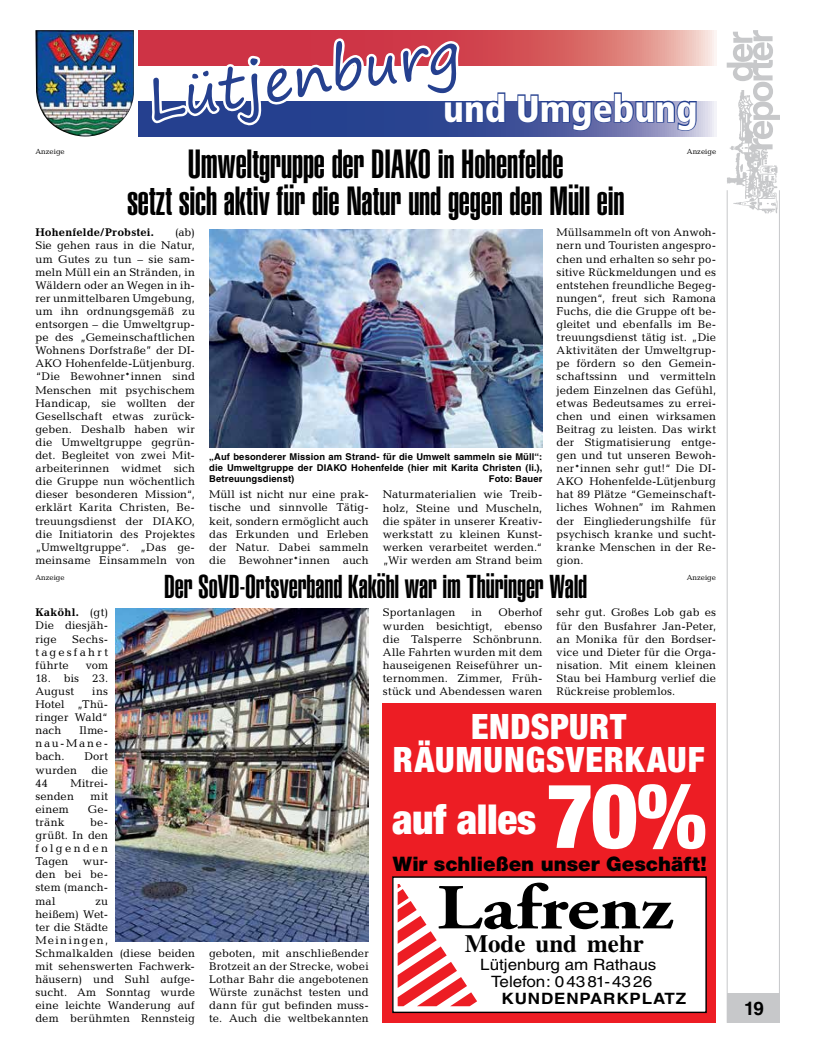
<style>
.page{position:relative;width:819px;height:1053px;background:#fff}
.page>*{position:absolute;margin:0;border:0;box-sizing:border-box;transform-origin:0 0}
.t1{font:900 condensed 90px "Helvetica Neue";color:#fff}
.t2{font:700 63.88px "Adobe Garamond Pro";color:#000;scale:1.2 1}
.t3{font:57.5px "Segoe Print";color:#25408f}
.t4{font:900 condensed 41.25px "Helvetica Neue";letter-spacing:-.01em;color:#fff}
.t5{font:40px/37.5px "Helvetica LT Std Ultra Comp";letter-spacing:-.005em;color:#000;text-align:center}
.t6{font:900 condensed 37.5px "Frutiger LT Std";color:#fff}
.t7{font:900 condensed 35px/32.5px "Helvetica Neue";letter-spacing:.025em;color:#fff;text-align:center}
.t8{font:32.5px "Helvetica LT Std Ultra Comp";letter-spacing:-.005em;color:#000}
.t9{font:700 24.88px "Times LT Std";color:#000}
.t10{font:900 20px "Helvetica Neue";color:#000}
.t11{font:700 18.75px "Helvetica LT Std";color:#000}
.t12{font:15.62px "Helvetica LT Std";color:#000;scale:1.09 1}
.t13{font:700 15.62px "Helvetica LT Std";letter-spacing:.05em;color:#000;scale:1.09 1}
.t14{font:11.25px/13.1px "Candida Std";letter-spacing:.015em;color:#000;text-align:justify}
.t15{font:700 11.25px "Candida Std";letter-spacing:.015em;color:#000}
.t16{font:700 9.38px/11.2px "Helvetica LT Std";letter-spacing:.015em;color:#000;text-align:justify}
.t17{font:7.5px "Candida Std";color:#000}
.s1{font-weight:700}
</style>
<div class="page">
<div style="left:726px;top:993px;width:53px;height:29px;background:#c7c8ca"></div>
<hr style="left:778px;top:190px;width:1px;height:832px;background:#c7c8ca">
<hr style="left:726px;top:190px;width:1px;height:832px;background:#c7c8ca">
<img style="left:726px;top:149px;width:52px;height:65px">
<svg style="left:726px;top:30px;width:54px;height:119px"></svg>
<div style="left:383px;top:703px;width:333px;height:319px;background:#ed1d24"></div>
<div style="left:393px;top:877px;width:313px;height:135px;background:#fff"></div>
<div style="left:392px;top:876px;width:314px;height:136px;border:1px solid #000"></div>
<svg style="left:397px;top:884px;width:80px;height:122px"></svg>
<svg style="left:138px;top:101px;width:578px;height:35px;background:#818aba"></svg>
<svg style="left:138px;top:30px;width:578px;height:36px;background:#db7273"></svg>
<svg style="left:516px;top:92px;width:181px;height:40px"></svg>
<img style="left:35px;top:30px;width:99px;height:106px">
<svg style="left:146px;top:36px;width:360px;height:100px"></svg>
<img style="left:209px;top:229px;width:333px;height:218px">
<img style="left:115px;top:608px;width:254px;height:333px">
<p class="t3" style="left:139px;top:50px;width:317px;rotate:-9deg">Lütjenburg</p>
<p class="t6" style="left:443px;top:86px;width:256px">und Umgebung</p>
<p class="t5" style="left:127px;top:145px;width:499px">Umweltgruppe der DIAKO in Hohenfelde<br>setzt sich aktiv für die Natur und gegen den Müll ein</p>
<p class="t17" style="left:35px;top:147px;width:31px">Anzeige</p>
<p class="t17" style="left:686px;top:147px;width:31px">Anzeige</p>
<p class="t14" style="left:35px;top:226px;width:161px;text-indent:139px">(ab)<br>Sie gehen raus in die Natur, um Gutes zu tun – sie sam&shy;meln Müll ein an Stränden, in Wäldern oder an Wegen in ih&shy;rer unmittelbaren Umgebung, um ihn ordnungsgemäß zu entsorgen – die Umweltgrup&shy;pe des „Gemeinschaftlichen Wohnens Dorfstraße” der DI-AKO Hohenfelde-Lütjenburg. “Die Bewohner*innen sind Menschen mit psychischem Handicap, sie wollten der Gesellschaft etwas zurück&shy;geben. Deshalb haben wir die Umweltgruppe gegrün&shy;det. Begleitet von zwei Mit&shy;arbeiterinnen widmet sich die Gruppe nun wöchentlich dieser besonderen Mission“, erklärt Karita Christen, Be&shy;treuungsdienst der DIAKO, die Initiatorin des Projektes „Umweltgruppe“. „Das ge&shy;meinsame Einsammeln von</p>
<p class="t15" style="left:35px;top:226px;width:120px">Hohenfelde/Probstei.</p>
<p class="t16" style="left:209px;top:450px;width:335px">„Auf besonderer Mission am Strand- für die Umwelt sammeln sie Müll“: die Umweltgruppe der DIAKO Hohenfelde (hier mit Karita Christen (li.), Betreuungsdienst)</p>
<p class="t16" style="left:489px;top:473px;width:55px">Foto: Bauer</p>
<p class="t14" style="left:209px;top:488px;width:161px">Müll ist nicht nur eine prak&shy;tische und sinnvolle Tätig&shy;keit, sondern ermöglicht auch das Erkunden und Erleben der Natur. Dabei sammeln die Bewohner*innen auch</p>
<p class="t14" style="left:383px;top:488px;width:161px">Naturmaterialien wie Treib&shy;holz, Steine und Muscheln, die später in unserer Kreativ&shy;werkstatt zu kleinen Kunst&shy;werken verarbeitet werden.“ „Wir werden am Strand beim</p>
<p class="t14" style="left:556px;top:226px;width:161px">Müllsammeln oft von Anwoh&shy;nern und Touristen angespro&shy;chen und erhalten so sehr po&shy;sitive Rückmeldungen und es entstehen freundliche Begeg&shy;nungen“, freut sich Ramona Fuchs, die die Gruppe oft be&shy;gleitet und ebenfalls im Be&shy;treuungsdienst tätig ist. „Die Aktivitäten der Umweltgrup&shy;pe fördern so den Gemein&shy;schaftssinn und vermitteln jedem Einzelnen das Gefühl, etwas Bedeutsames zu errei&shy;chen und einen wirksamen Beitrag zu leisten. Das wirkt der Stigmatisierung entge&shy;gen und tut unseren Bewoh&shy;ner*innen sehr gut!“ Die DI-AKO Hohenfelde-Lütjenburg hat 89 Plätze “Gemeinschaft&shy;liches Wohnen” im Rahmen der Eingliederungshilfe für psychisch kranke und sucht&shy;kranke Menschen in der Re&shy;gion.</p>
<p class="t8" style="left:164px;top:568px;width:424px">Der SoVD-Ortsverband Kaköhl war im Thüringer Wald</p>
<p class="t17" style="left:35px;top:573px;width:31px">Anzeige</p>
<p class="t17" style="left:686px;top:573px;width:31px">Anzeige</p>
<p class="t14" style="left:35px;top:606px;width:74px"><span class="s1">Kaköhl.</span> (gt)<br>Die diesjäh&shy;rige</p>
<p class="t14" style="left:35px;top:632px;width:74px;text-indent:37px">Sechs&shy;tagesfahrt führte</p>
<p class="t14" style="left:86px;top:658px;width:24px">vom</p>
<p class="t14" style="left:35px;top:671px;width:74px">18. bis 23.<br>August</p>
<p class="t14" style="left:35px;top:684px;width:74px;text-indent:57px">ins Hotel „Thü&shy;ringer Wald“ nach</p>
<p class="t14" style="left:35px;top:723px;width:74px;text-indent:44px">Ilme&shy;nau-Mane&shy;bach.</p>
<p class="t14" style="left:84px;top:750px;width:25px">Dort</p>
<p class="t14" style="left:35px;top:763px;width:43px">wurden</p>
<p class="t14" style="left:91px;top:763px;width:18px">die</p>
<p class="t14" style="left:35px;top:776px;width:14px">44</p>
<p class="t14" style="left:35px;top:776px;width:74px;text-indent:35px">Mitrei&shy;senden</p>
<p class="t14" style="left:91px;top:789px;width:19px">mit</p>
<p class="t14" style="left:35px;top:802px;width:35px">einem</p>
<p class="t14" style="left:88px;top:802px;width:22px">Ge-</p>
<p class="t14" style="left:35px;top:815px;width:31px">tränk</p>
<p class="t14" style="left:35px;top:815px;width:74px;text-indent:55px">be&shy;grüßt. In den folgenden Tagen</p>
<p class="t14" style="left:35px;top:854px;width:74px;text-indent:47px">wur&shy;den bei be&shy;stem (manch&shy;mal</p>
<p class="t14" style="left:35px;top:894px;width:161px;text-align:left;text-indent:60px">zu<br>heißem) Wet-<br>ter die Städte<br>Meiningen,<br>Schmalkalden (diese beiden mit sehenswerten Fachwerk&shy;häusern) und Suhl aufge&shy;sucht. Am Sonntag wurde eine leichte Wanderung auf dem berühmten Rennsteig</p>
<p class="t14" style="left:209px;top:946px;width:161px">geboten, mit anschließender Brotzeit an der Strecke, wobei Lothar Bahr die angebotenen Würste zunächst testen und dann für gut befinden muss&shy;te. Auch die weltbekannten</p>
<p class="t14" style="left:383px;top:606px;width:161px;text-indent:115px">Oberhof wurden besichtigt, ebenso die Talsperre Schönbrunn.<br>Alle Fahrten wurden mit dem hauseigenen Reiseführer un&shy;ternommen. Zimmer, Früh&shy;stück und Abendessen waren</p>
<p class="t14" style="left:556px;top:606px;width:161px">sehr gut. Großes Lob gab es für den Busfahrer Jan-Peter, an Monika für den Bordser&shy;vice und Dieter für die Orga&shy;nisation. Mit einem kleinen Stau bei Hamburg verlief die Rückreise problemlos.</p>
<p class="t14" style="left:383px;top:606px;width:74px">Sportanlagen</p>
<p class="t14" style="left:471px;top:606px;width:12px">in</p>
<p class="t7" style="left:393px;top:710px;width:313px">ENDSPURT<br>RÄUMUNGSVERKAUF</p>
<p class="t4" style="left:392px;top:794px;width:146px">auf alles</p>
<p class="t10" style="left:393px;top:851px;width:315px">Wir schließen unser Geschäft!</p>
<p class="t1" style="left:546px;top:760px;width:162px">70%</p>
<p class="t2" style="left:437px;top:870px;width:198px">Lafrenz</p>
<p class="t9" style="left:464px;top:928px;width:181px">Mode und mehr</p>
<p class="t12" style="left:480px;top:955px;width:163px">Lütjenburg am Rathaus</p>
<p class="t12" style="left:491px;top:972px;width:149px">Telefon: 0 43 81 - 43 26</p>
<p class="t13" style="left:501px;top:989px;width:171px">KUNDENPARKPLATZ</p>
<p class="t11" style="left:744px;top:996px;width:21px">19</p>
</div>
